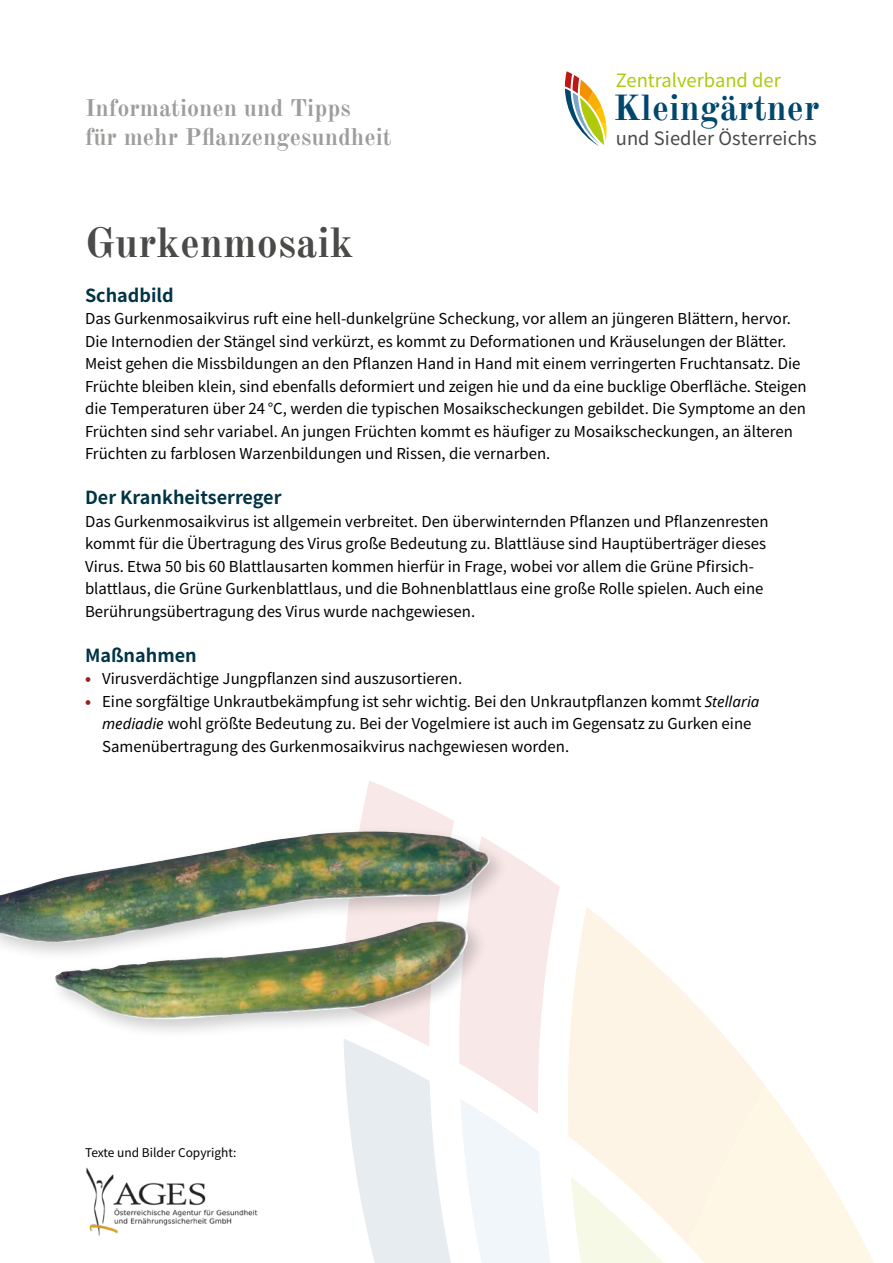
<style>
.page{position:relative;width:893px;height:1263px;background:#fff}
.page>*{position:absolute;margin:0;border:0;box-sizing:border-box;transform-origin:0 0}
.t1{font:700 42px "Old Standard TT";color:#4a4a49}
.t2{font:700 36px "Old Standard TT";color:#00476d}
.t3{font:700 24px/28.8px "Old Standard TT";color:#9d9d9c}
.t4{font:18.45px "Noto Sans JP";color:#4a4a49}
.t5{font:18.45px "Noto Sans JP";color:#afca0b}
.t6{font:700 18px "Noto Sans JP";color:#003445}
.t7{font:15px/22.5px "Noto Sans JP";color:#000}
.t8{font:12px "Noto Sans JP";color:#000}
.s1{font-weight:900;color:#98221f}
.s2{font-family:"Noto Sans";font-style:italic}
</style>
<div class="page">
<svg style="left:565px;top:71px;width:42px;height:75px"></svg>
<svg style="left:348px;top:1114px;width:103px;height:149px;fill:#e6ecf0"></svg>
<svg style="left:462px;top:1114px;width:88px;height:149px;fill:#f1f6fa"></svg>
<svg style="left:344px;top:780px;width:216px;height:334px"></svg>
<svg style="left:568px;top:907px;width:197px;height:231px;fill:#fdf4e6"></svg>
<svg style="left:571px;top:1086px;width:303px;height:177px"></svg>
<img style="left:86px;top:1167px;width:172px;height:69px">
<div style="left:0;top:825px;width:510px;height:215px;background:#000;opacity:.2"></div>
<img style="left:0;top:831px;width:490px;height:190px">
<h3 class="t3" style="left:85px;top:92px;width:308px">Informationen und Tipps<br>für mehr Pflanzengesundheit</h3>
<p class="t5" style="left:616px;top:70px;width:167px">Zentralverband der</p>
<h2 class="t2" style="left:613px;top:80px;width:208px">Kleingärtner</h2>
<p class="t4" style="left:616px;top:128px;width:203px">und Siedler Österreichs</p>
<h1 class="t1" style="left:85px;top:210px;width:270px">Gurkenmosaik</h1>
<p class="t6" style="left:85px;top:285px;width:90px">Schadbild</p>
<p class="t7" style="left:85px;top:308px;width:723px">Das Gurkenmosaikvirus ruft eine hell-dunkelgrüne Scheckung, vor allem an jüngeren Blättern, hervor.<br>Die Internodien der Stängel sind verkürzt, es kommt zu Deformationen und Kräuselungen der Blätter.<br>Meist gehen die Missbildungen an den Pflanzen Hand in Hand mit einem verringerten Fruchtansatz. Die Früchte bleiben klein, sind ebenfalls deformiert und zeigen hie und da eine bucklige Oberfläche. Steigen die Temperaturen über 24 °C, werden die typischen Mosaikscheckungen gebildet. Die Symptome an den Früchten sind sehr variabel. An jungen Früchten kommt es häufiger zu Mosaikscheckungen, an älteren Früchten zu farblosen Warzenbildungen und Rissen, die vernarben.</p>
<p class="t6" style="left:85px;top:487px;width:198px">Der Krankheitserreger</p>
<p class="t7" style="left:85px;top:510px;width:685px">Das Gurkenmosaikvirus ist allgemein verbreitet. Den überwinternden Pflanzen und Pflanzenresten kommt für die Übertragung des Virus große Bedeutung zu. Blattläuse sind Hauptüberträger dieses Virus. Etwa 50 bis 60 Blattlausarten kommen hierfür in Frage, wobei vor allem die Grüne Pfirsich&shy;blattlaus, die Grüne Gurkenblattlaus, und die Bohnenblattlaus eine große Rolle spielen. Auch eine Berührungsübertragung des Virus wurde nachgewiesen.</p>
<p class="t6" style="left:85px;top:645px;width:113px">Maßnahmen</p>
<p class="t7" style="left:85px;top:668px;width:379px"><span class="s1">•</span> Virusverdächtige Jungpflanzen sind auszusortieren.</p>
<p class="t7" style="left:102px;top:690px;width:659px;text-indent:-17px"><span class="s1">•</span> Eine sorgfältige Unkrautbekämpfung ist sehr wichtig. Bei den Unkrautpflanzen kommt <span class="s2">Stellaria mediadie</span> wohl größte Bedeutung zu. Bei der Vogelmiere ist auch im Gegensatz zu Gurken eine<br>Samenübertragung des Gurkenmosaikvirus nachgewiesen worden.</p>
<p class="t8" style="left:85px;top:1145px;width:153px">Texte und Bilder Copyright:</p>
</div>
